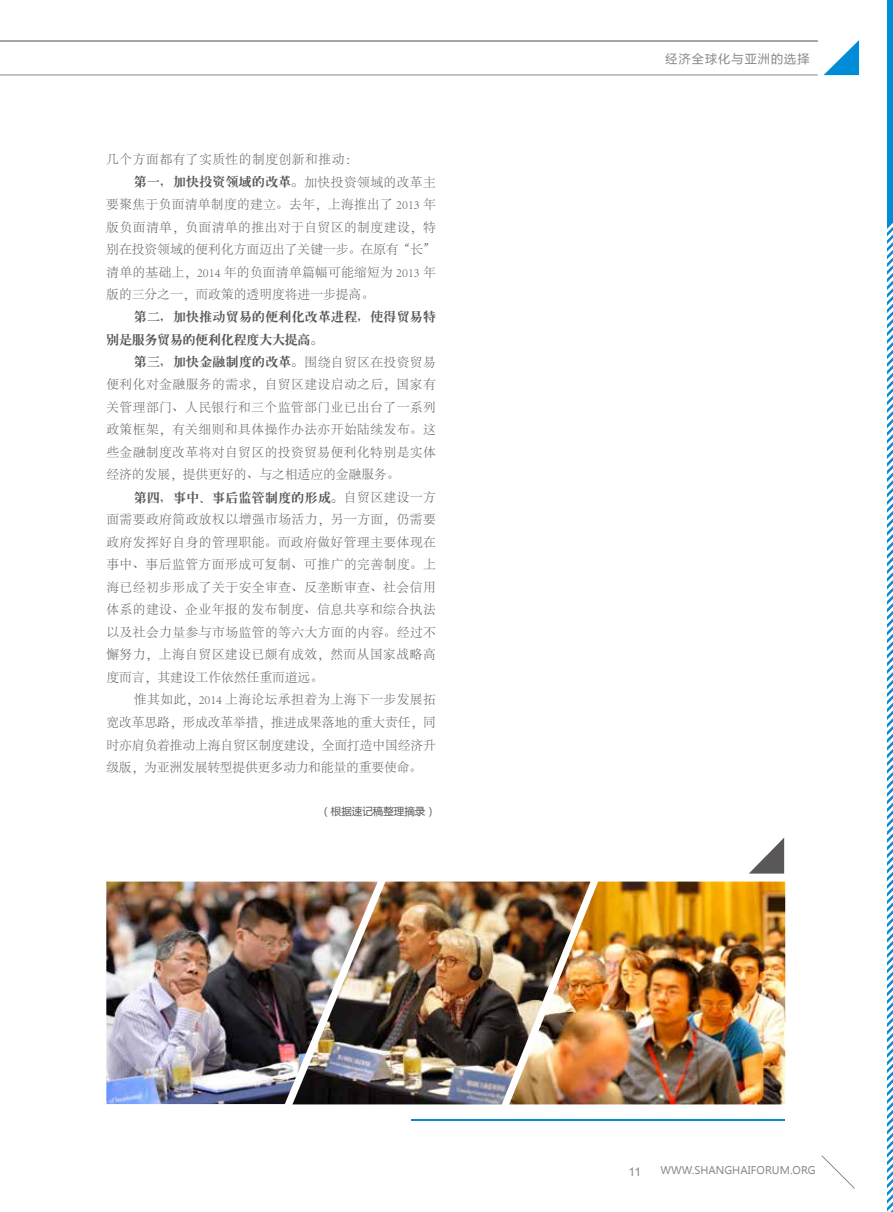
<style>
.page{position:relative;width:893px;height:1212px;background:#fff}
.page>*{position:absolute;margin:0;border:0;box-sizing:border-box;transform-origin:0 0}
.t1{font:300 12.75px/22.5px "Adobe Song Std";color:#595757;text-align:justify}
.t2{font:12.75px/22.5px "CT Lao Song SJ";letter-spacing:.035em;color:#595757}
.t3{font:300 12.75px "Adobe Song Std";letter-spacing:.04em;color:#595757}
.t4{font:12px "Microsoft Ya Hei";letter-spacing:.1em;color:#898989}
.t5{font:12px "Arial";color:#898989}
.t6{font:10.5px "Microsoft Ya Hei";color:#898989}
.t7{font:10.5px "Microsoft Ya Hei";color:#595757}
.s1{font-family:"Adobe Song Std";font-weight:300}
</style>
<div class="page">
<hr style="left:0;top:40px;width:818px;height:2px;background:#898989">
<hr style="left:0;top:75px;width:818px;height:1px;background:#898989">
<svg style="left:823px;top:40px;width:36px;height:35px"></svg>
<svg style="left:821px;top:1155px;width:34px;height:34px"></svg>
<div style="left:887px;top:0;width:6px;height:229px;background:#008cd6"></div>
<svg style="left:887px;top:223px;width:6px;height:989px"></svg>
<hr style="left:411px;top:1119px;width:373px;height:2px;background:#008cd6">
<img style="left:106px;top:881px;width:186px;height:223px">
<img style="left:292px;top:881px;width:217px;height:223px">
<img style="left:509px;top:881px;width:276px;height:223px">
<svg style="left:749px;top:838px;width:35px;height:35px"></svg>
<p class="t3" style="left:106px;top:153px;width:253px">几个方面都有了实质性的制度创新和推动：</p>
<p class="t2" style="left:134px;top:171px;width:303px">第一，加快投资领域的改革。<span class="s1">加快投资领域的改革主</span></p>
<p class="t1" style="left:106px;top:194px;width:331px">要聚焦于负面清单制度的建立。去年，上海推出了 2013 年版负面清单，负面清单的推出对于自贸区的制度建设，特别在投资领域的便利化方面迈出了关键一步。在原有“长”清单的基础上，2014 年的负面清单篇幅可能缩短为 2013 年版的三分之一，而政策的透明度将进一步提高。</p>
<p class="t2" style="left:106px;top:306px;width:331px;text-indent:28px">第二，加快推动贸易的便利化改革进程，使得贸易特别是服务贸易的便利化程度大大提高。</p>
<p class="t2" style="left:134px;top:351px;width:303px">第三，加快金融制度的改革。<span class="s1">围绕自贸区在投资贸易</span></p>
<p class="t1" style="left:106px;top:374px;width:331px">便利化对金融服务的需求，自贸区建设启动之后，国家有关管理部门、人民银行和三个监管部门业已出台了一系列政策框架，有关细则和具体操作办法亦开始陆续发布。这些金融制度改革将对自贸区的投资贸易便利化特别是实体经济的发展，提供更好的、与之相适应的金融服务。</p>
<p class="t2" style="left:134px;top:486px;width:303px">第四，事中、事后监管制度的形成。<span class="s1">自贸区建设一方</span></p>
<p class="t1" style="left:106px;top:509px;width:331px">面需要政府简政放权以增强市场活力，另一方面，仍需要政府发挥好自身的管理职能。而政府做好管理主要体现在事中、事后监管方面形成可复制、可推广的完善制度。上海已经初步形成了关于安全审查、反垄断审查、社会信用体系的建设、企业年报的发布制度、信息共享和综合执法以及社会力量参与市场监管的等六大方面的内容。经过不懈努力，上海自贸区建设已颇有成效，然而从国家战略高度而言，其建设工作依然任重而道远。</p>
<p class="t1" style="left:106px;top:689px;width:331px;text-indent:28px">惟其如此，2014 上海论坛承担着为上海下一步发展拓宽改革思路，形成改革举措，推进成果落地的重大责任，同时亦肩负着推动上海自贸区制度建设，全面打造中国经济升级版，为亚洲发展转型提供更多动力和能量的重要使命。</p>
<p class="t7" style="left:320px;top:804px;width:117px">（根据速记稿整理摘录）</p>
<p class="t4" style="left:665px;top:50px;width:145px">经济全球化与亚洲的选择</p>
<p class="t5" style="left:629px;top:1163px;width:14px">11</p>
<p class="t6" style="left:660px;top:1163px;width:157px">WWW.SHANGHAIFORUM.ORG</p>
</div>
